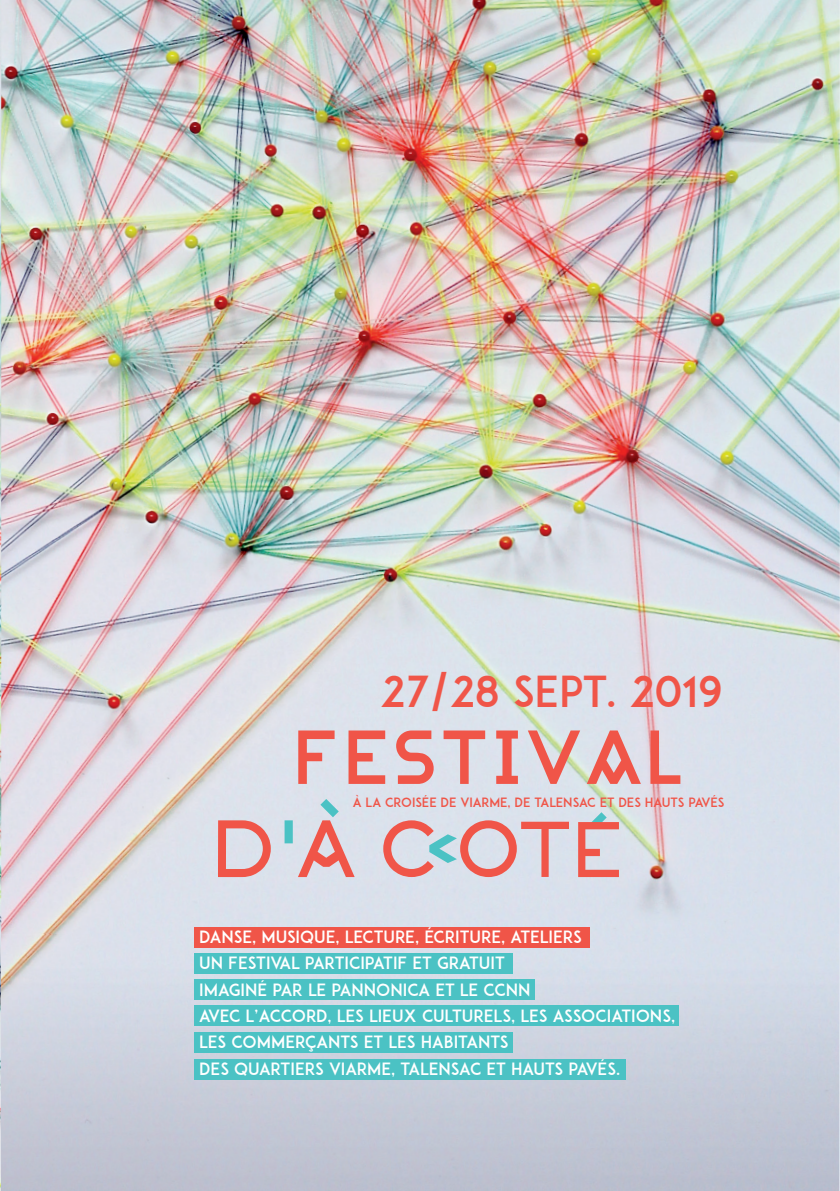
<style>
.page{position:relative;width:840px;height:1191px;background:#fff}
.page>*{position:absolute;margin:0;border:0;box-sizing:border-box;transform-origin:0 0}
.t1{font:42.2px "ADAM.CGPRO";color:#f05548}
.t2{font:16.8px/26.4px "ADAM.CGPRO";color:#fff}
.t3{font:12.8px "ADAM.CGPRO";color:#f05548}
</style>
<div class="page">
<img style="left:0;top:0;width:839px;height:1191px">
<img style="left:1px;top:934px;width:836px;height:257px">
<svg style="left:298px;top:730px;width:36px;height:54px;background:#e4a6a6"></svg>
<svg style="left:348px;top:730px;width:37px;height:54px;background:#e69694"></svg>
<svg style="left:396px;top:730px;width:38px;height:54px;background:#e59c9b"></svg>
<svg style="left:443px;top:730px;width:42px;height:54px;background:#e2b3b6"></svg>
<svg style="left:496px;top:730px;width:21px;height:54px"></svg>
<svg style="left:527px;top:730px;width:53px;height:54px;background:#dfb5af"></svg>
<svg style="left:586px;top:730px;width:54px;height:54px;background:#e4a6a5"></svg>
<svg style="left:650px;top:730px;width:30px;height:54px;background:#e4a8a9"></svg>
<svg style="left:218px;top:820px;width:52px;height:57px;background:#e4a2a2"></svg>
<svg style="left:298px;top:799px;width:56px;height:78px;background:#dcbbbe"></svg>
<svg style="left:284px;top:820px;width:8px;height:23px"></svg>
<svg style="left:383px;top:820px;width:185px;height:57px;background:#dbb9bd"></svg>
<svg style="left:578px;top:812px;width:40px;height:65px;background:#ddabac"></svg>
<div style="left:194px;top:953px;width:318px;height:20px;background:#4bc2c4"></div>
<div style="left:194px;top:979px;width:340px;height:20px;background:#4bc2c4"></div>
<div style="left:194px;top:1006px;width:484px;height:20px;background:#4bc2c4"></div>
<div style="left:194px;top:1032px;width:318px;height:20px;background:#4bc2c4"></div>
<div style="left:194px;top:927px;width:395px;height:20px;background:#f05548"></div>
<div style="left:194px;top:1059px;width:431px;height:20px;background:#4bc2c4"></div>
<h1 class="t1" style="left:380px;top:665px;width:345px">27/28 SEPT. 2019</h1>
<p class="t3" style="left:352px;top:795px;width:373px">À LA CROISÉE DE VIARME, DE TALENSAC ET DES HAUTS PAVÉS</p>
<p class="t2" style="left:199px;top:923px;width:477px">DANSE, MUSIQUE, LECTURE, ÉCRITURE, ATELIERS<br>UN FESTIVAL PARTICIPATIF ET GRATUIT<br>IMAGINÉ PAR LE PANNONICA ET LE CCNN<br>AVEC L’ACCORD, LES LIEUX CULTURELS, LES ASSOCIATIONS, LES COMMERÇANTS ET LES HABITANTS<br>DES QUARTIERS VIARME, TALENSAC ET HAUTS PAVÉS.</p>
</div>
